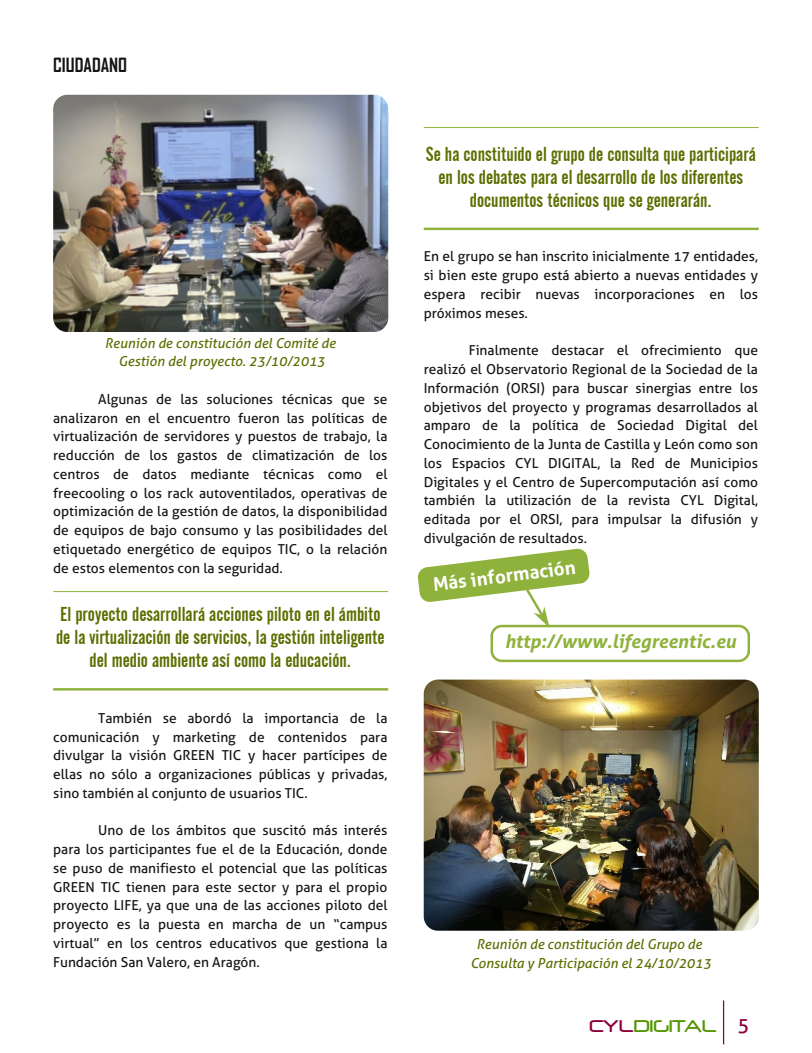
<style>
.page{position:relative;width:812px;height:1053px;background:#fff}
.page>*{position:absolute;margin:0;border:0;box-sizing:border-box;transform-origin:0 0}
.t1{font:20px/22.8px "Alternate Gothic No 2 BT";color:#5b6f00;text-align:center}
.t2{font:500 20px "Neuropol";color:#549500}
.t3{font:italic 700 18.75px "Aller";color:#8fb23c}
.t4{font:700 18.75px "Aller";color:#fff}
.t5{font:700 18.75px "Agency FB";color:#161413}
.t6{font:13.75px/18.8px "Aller";color:#161413;text-align:justify}
.t7{font:italic 13.75px/18.8px "Aller";color:#5b6f00;text-align:center}
.s1{color:#8b003c}
.s2{font-family:"Aller";font-weight:400;color:#8b003c}
</style>
<div class="page">
<hr style="left:722px;top:1000px;width:2px;height:44px;background:#8b003c">
<img style="left:53px;top:95px;width:335px;height:237px;border-radius:14px">
<img style="left:423px;top:679px;width:335px;height:251px;border-radius:14px">
<hr style="left:53px;top:591px;width:335px;height:1px;background:#8fb23c">
<hr style="left:53px;top:688px;width:335px;height:2px;background:#8fb23c">
<hr style="left:423px;top:127px;width:335px;height:1px;background:#8fb23c">
<hr style="left:423px;top:227px;width:335px;height:3px;background:#8fb23c">
<div style="left:490px;top:624px;width:260px;height:38px;border:2px solid #8fb23c;border-radius:10px"></div>
<svg style="left:417px;top:548px;width:173px;height:83px"></svg>
<h2 class="t5" style="left:53px;top:54px;width:76px">CIUDADANO</h2>
<p class="t7" style="left:105px;top:333px;width:232px">Reunión de constitución del Comité de<br>Gestión del proyecto. 23/10/2013</p>
<p class="t6" style="left:53px;top:389px;width:336px;text-indent:45px">Algunas de las soluciones técnicas que se analizaron en el encuentro fueron las políticas de virtualización de servidores y puestos de trabajo, la reducción de los gastos de climatización de los centros de datos mediante técnicas como el freecooling o los rack autoventilados, operativas de optimización de la gestión de datos, la disponibilidad de equipos de bajo consumo y las posibilidades del etiquetado energético de equipos TIC, o la relación de estos elementos con la seguridad.</p>
<h1 class="t1" style="left:56px;top:603px;width:330px">El proyecto desarrollará acciones piloto en el ámbito de la virtualización de servicios, la gestión inteligente del medio ambiente así como la educación.</h1>
<p class="t6" style="left:53px;top:708px;width:336px;text-indent:45px">También se abordó la importancia de la comunicación y marketing de contenidos para divulgar la visión GREEN TIC y hacer partícipes de ellas no sólo a organizaciones públicas y privadas, sino también al conjunto de usuarios TIC.</p>
<p class="t6" style="left:53px;top:821px;width:336px;text-indent:45px">Uno de los ámbitos que suscitó más interés para los participantes fue el de la Educación, donde se puso de manifiesto el potencial que las políticas GREEN TIC tienen para este sector y para el propio proyecto LIFE, ya que una de las acciones piloto del proyecto es la puesta en marcha de un “campus virtual” en los centros educativos que gestiona la Fundación San Valero, en Aragón.</p>
<h1 class="t1" style="left:426px;top:143px;width:331px">Se ha constituido el grupo de consulta que participará en los debates para el desarrollo de los diferentes documentos técnicos que se generarán.</h1>
<p class="t6" style="left:423px;top:247px;width:336px">En el grupo se han inscrito inicialmente 17 entidades, si bien este grupo está abierto a nuevas entidades y espera recibir nuevas incorporaciones en los próximos meses.</p>
<p class="t6" style="left:423px;top:341px;width:336px;text-indent:45px">Finalmente destacar el ofrecimiento que realizó el Observatorio Regional de la Sociedad de la Información (ORSI) para buscar sinergias entre los objetivos del proyecto y programas desarrollados al amparo de la política de Sociedad Digital del Conocimiento de la Junta de Castilla y León como son los Espacios CYL DIGITAL, la Red de Municipios Digitales y el Centro de Supercomputación así como también la utilización de la revista CYL Digital, editada por el ORSI, para impulsar la difusión y divulgación de resultados.</p>
<h2 class="t4" style="left:432px;top:573px;width:145px;rotate:-7deg">Más información</h2>
<h2 class="t3" style="left:504px;top:630px;width:233px">http://www.lifegreentic.eu</h2>
<p class="t7" style="left:470px;top:934px;width:242px">Reunión de constitución del Grupo de<br>Consulta y Participación el 24/10/2013</p>
<h1 class="t2" style="left:588px;top:1013px;width:162px"><span class="s1">CYL</span>DIGITAL <span class="s2">5</span></h1>
</div>
